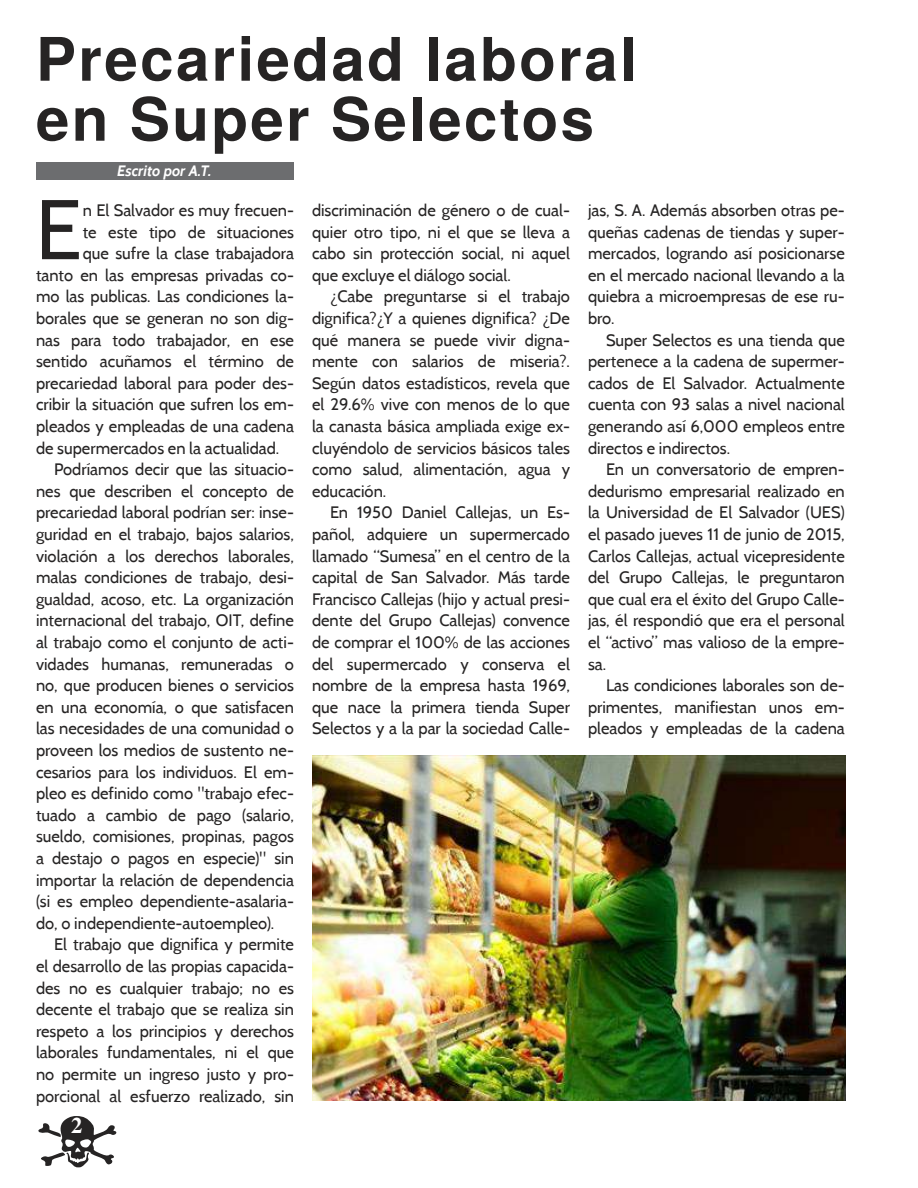
<style>
.page{position:relative;width:918px;height:1188px;background:#fff}
.page>*{position:absolute;margin:0;border:0;box-sizing:border-box;transform-origin:0 0}
.t1{font:84.45px "Cabin";color:#262424}
.t2{font:700 60px/60px "Te X Gyre Heros";color:#262424}
.t3{font:500 22.5px "Nimbus Rom No 9 L";color:#fff}
.t4{font:16.5px/21.6px "Cabin";color:#262424;text-align:justify}
.t5{font:italic 700 15px "Cabin";color:#fff}
</style>
<div class="page">
<svg style="left:38px;top:1116px;width:79px;height:51px"></svg>
<div style="left:36px;top:162px;width:258px;height:18px;background:#6c6d6f"></div>
<img style="left:312px;top:755px;width:534px;height:346px">
<h2 class="t2" style="left:36px;top:35px;width:602px">Precariedad laboral en Super Selectos</h2>
<p class="t5" style="left:117px;top:164px;width:96px">Escrito por A.T.</p>
<h1 class="t1" style="left:35px;top:180px;width:48px">E</h1>
<p class="t4" style="left:83px;top:199px;width:213px">n El Salvador es muy frecuen-</p>
<p class="t4" style="left:83px;top:221px;width:213px">te este tipo de situaciones</p>
<p class="t4" style="left:83px;top:243px;width:213px">que sufre la clase trabajadora</p>
<p class="t4" style="left:36px;top:264px;width:260px">tanto en las empresas privadas co-</p>
<p class="t4" style="left:36px;top:286px;width:260px">mo las publicas. Las condiciones la-</p>
<p class="t4" style="left:36px;top:307px;width:259px">borales que se generan no son dig-</p>
<p class="t4" style="left:36px;top:329px;width:259px">nas para todo trabajador, en ese</p>
<p class="t4" style="left:36px;top:351px;width:259px">sentido acuñamos el término de</p>
<p class="t4" style="left:36px;top:372px;width:259px">precariedad laboral para poder des-</p>
<p class="t4" style="left:36px;top:394px;width:259px">cribir la situación que sufren los em-</p>
<p class="t4" style="left:36px;top:415px;width:259px">pleados y empleadas de una cadena</p>
<p class="t4" style="left:36px;top:437px;width:245px">de supermercados en la actualidad.</p>
<p class="t4" style="left:54px;top:459px;width:241px">Podríamos decir que las situacio-</p>
<p class="t4" style="left:36px;top:480px;width:260px">nes que describen el concepto de</p>
<p class="t4" style="left:36px;top:502px;width:259px">precariedad laboral podrían ser: inse-</p>
<p class="t4" style="left:36px;top:523px;width:259px">guridad en el trabajo, bajos salarios,</p>
<p class="t4" style="left:36px;top:545px;width:259px">violación a los derechos laborales,</p>
<p class="t4" style="left:36px;top:567px;width:260px">malas condiciones de trabajo, desi-</p>
<p class="t4" style="left:36px;top:588px;width:259px">gualdad, acoso, etc. La organización</p>
<p class="t4" style="left:36px;top:610px;width:259px">internacional del trabajo, OIT, define</p>
<p class="t4" style="left:36px;top:631px;width:260px">al trabajo como el conjunto de acti-</p>
<p class="t4" style="left:36px;top:653px;width:260px">vidades humanas, remuneradas o</p>
<p class="t4" style="left:36px;top:675px;width:259px">no, que producen bienes o servicios</p>
<p class="t4" style="left:36px;top:696px;width:260px">en una economía, o que satisfacen</p>
<p class="t4" style="left:36px;top:718px;width:259px">las necesidades de una comunidad o</p>
<p class="t4" style="left:36px;top:739px;width:259px">proveen los medios de sustento ne-</p>
<p class="t4" style="left:36px;top:761px;width:260px">cesarios para los individuos. El em-</p>
<p class="t4" style="left:36px;top:783px;width:259px">pleo es definido como "trabajo efec-</p>
<p class="t4" style="left:36px;top:804px;width:259px">tuado a cambio de pago (salario,</p>
<p class="t4" style="left:36px;top:826px;width:260px">sueldo, comisiones, propinas, pagos</p>
<p class="t4" style="left:36px;top:847px;width:259px">a destajo o pagos en especie)" sin</p>
<p class="t4" style="left:36px;top:869px;width:259px">importar la relación de dependencia</p>
<p class="t4" style="left:36px;top:891px;width:260px">(si es empleo dependiente-asalaria-</p>
<p class="t4" style="left:36px;top:912px;width:240px">do, o independiente-autoempleo).</p>
<p class="t4" style="left:54px;top:934px;width:241px">El trabajo que dignifica y permite</p>
<p class="t4" style="left:36px;top:955px;width:260px">el desarrollo de las propias capacida-</p>
<p class="t4" style="left:36px;top:977px;width:260px">des no es cualquier trabajo; no es</p>
<p class="t4" style="left:36px;top:999px;width:259px">decente el trabajo que se realiza sin</p>
<p class="t4" style="left:36px;top:1020px;width:259px">respeto a los principios y derechos</p>
<p class="t4" style="left:36px;top:1042px;width:260px">laborales fundamentales, ni el que</p>
<p class="t4" style="left:36px;top:1063px;width:260px">no permite un ingreso justo y pro-</p>
<p class="t4" style="left:36px;top:1085px;width:260px">porcional al esfuerzo realizado, sin</p>
<h3 class="t3" style="left:71px;top:1112px;width:13px">2</h3>
<p class="t4" style="left:312px;top:199px;width:260px">discriminación de género o de cual&shy;quier otro tipo, ni el que se lleva a cabo sin protección social, ni aquel que excluye el diálogo social.</p>
<p class="t4" style="left:312px;top:286px;width:260px;text-indent:18px">¿Cabe preguntarse si el trabajo dignifica?¿Y a quienes dignifica? ¿De qué manera se puede vivir digna&shy;mente con salarios de miseria?.<br>Según datos estadísticos, revela que el 29.6% vive con menos de lo que la canasta básica ampliada exige ex&shy;cluyéndolo de servicios básicos tales como salud, alimentación, agua y educación.</p>
<p class="t4" style="left:312px;top:502px;width:260px;text-indent:18px">En 1950 Daniel Callejas, un Es&shy;pañol, adquiere un supermercado llamado “Sumesa” en el centro de la capital de San Salvador. Más tarde Francisco Callejas (hijo y actual presi&shy;dente del Grupo Callejas) convence de comprar el 100% de las acciones del supermercado y conserva el nombre de la empresa hasta 1969, que nace la primera tienda Super Selectos y a la par la sociedad Calle-</p>
<p class="t4" style="left:588px;top:199px;width:258px">jas, S. A. Además absorben otras pe&shy;queñas cadenas de tiendas y super&shy;mercados, logrando así posicionarse en el mercado nacional llevando a la quiebra a microempresas de ese ru&shy;bro.</p>
<p class="t4" style="left:588px;top:329px;width:258px;text-indent:18px">Super Selectos es una tienda que pertenece a la cadena de supermer&shy;cados de El Salvador. Actualmente cuenta con 93 salas a nivel nacional generando así 6,000 empleos entre directos e indirectos.</p>
<p class="t4" style="left:588px;top:459px;width:258px;text-indent:18px">En un conversatorio de empren&shy;dedurismo empresarial realizado en la Universidad de El Salvador (UES) el pasado jueves 11 de junio de 2015, Carlos Callejas, actual vicepresidente del Grupo Callejas, le preguntaron que cual era el éxito del Grupo Calle&shy;jas, él respondió que era el personal el “activo” mas valioso de la empre&shy;sa.</p>
<p class="t4" style="left:588px;top:675px;width:258px;text-indent:18px">Las condiciones laborales son de&shy;primentes, manifiestan unos em&shy;pleados y empleadas de la cadena</p>
</div>
